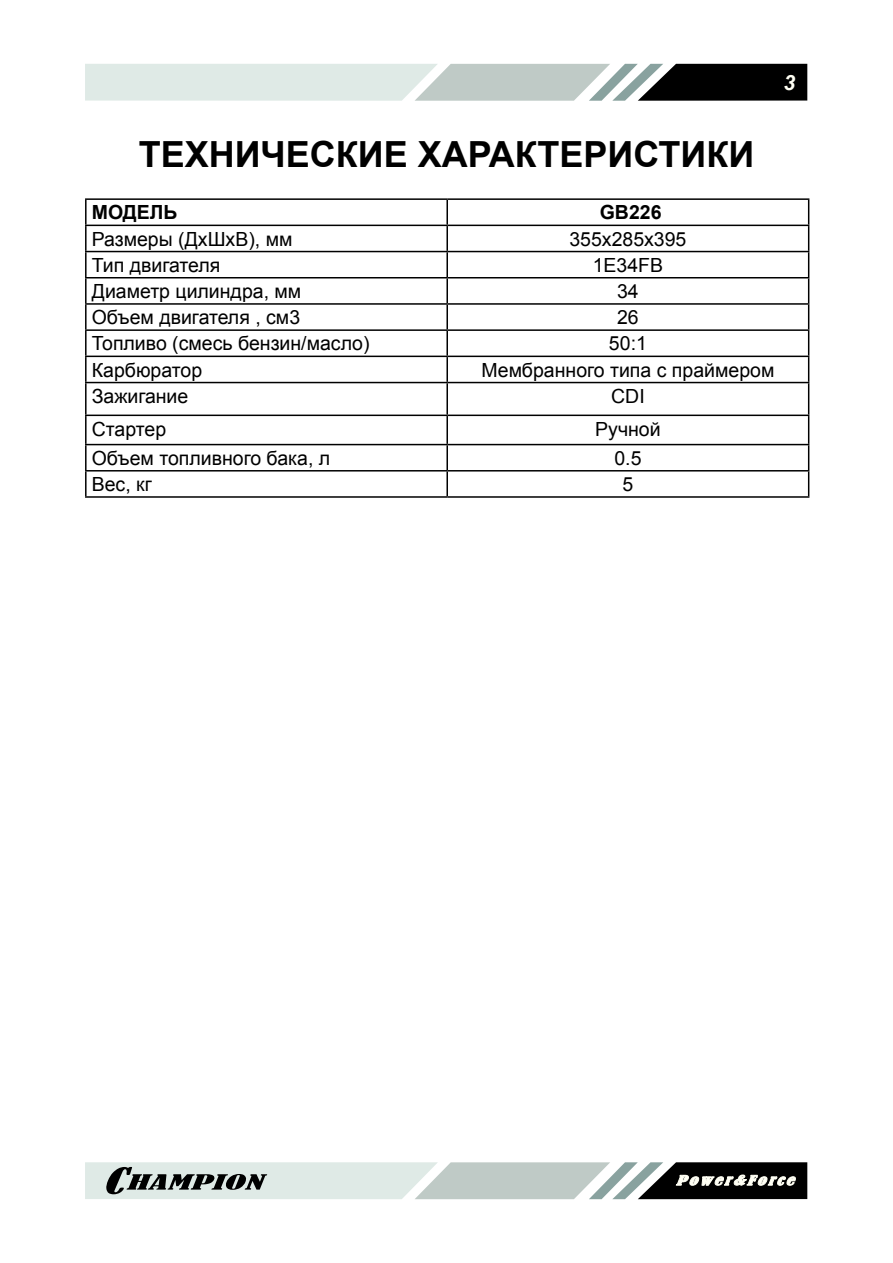
<style>
.page{position:relative;width:893px;height:1263px;background:#fff}
.page>*{position:absolute;margin:0;border:0;box-sizing:border-box;transform-origin:0 0}
.t1{font:700 36px "Arial";color:#000}
.t2{font:italic 700 21px "Arial";color:#fffff4}
.t3{font:19.5px "Arial";color:#000}
.t4{font:700 19.5px "Arial";color:#000}
</style>
<div class="page">
<svg style="left:85px;top:64px;width:722px;height:37px;background:#a9b2af"></svg>
<svg style="left:85px;top:1162px;width:722px;height:37px;background:#a3aba8"></svg>
<hr style="left:85px;top:198px;width:362px;height:2px;background:#000">
<hr style="left:85px;top:200px;width:2px;height:25px;background:#000">
<hr style="left:447px;top:198px;width:362px;height:2px;background:#000">
<hr style="left:446px;top:200px;width:2px;height:25px;background:#000">
<hr style="left:85px;top:225px;width:362px;height:1px;background:#000">
<hr style="left:85px;top:226px;width:2px;height:25px;background:#000">
<hr style="left:447px;top:225px;width:362px;height:1px;background:#000">
<hr style="left:446px;top:226px;width:2px;height:25px;background:#000">
<hr style="left:85px;top:251px;width:362px;height:1px;background:#000">
<hr style="left:85px;top:252px;width:2px;height:25px;background:#000">
<hr style="left:447px;top:251px;width:362px;height:1px;background:#000">
<hr style="left:446px;top:252px;width:2px;height:25px;background:#000">
<hr style="left:85px;top:277px;width:362px;height:1px;background:#000">
<hr style="left:85px;top:278px;width:2px;height:25px;background:#000">
<hr style="left:447px;top:277px;width:362px;height:1px;background:#000">
<hr style="left:446px;top:278px;width:2px;height:25px;background:#000">
<hr style="left:85px;top:303px;width:362px;height:2px;background:#000">
<hr style="left:85px;top:305px;width:2px;height:24px;background:#000">
<hr style="left:447px;top:303px;width:362px;height:2px;background:#000">
<hr style="left:446px;top:305px;width:2px;height:24px;background:#000">
<hr style="left:85px;top:329px;width:362px;height:2px;background:#000">
<hr style="left:85px;top:331px;width:2px;height:25px;background:#000">
<hr style="left:447px;top:329px;width:362px;height:2px;background:#000">
<hr style="left:446px;top:331px;width:2px;height:25px;background:#000">
<hr style="left:85px;top:356px;width:362px;height:1px;background:#000">
<hr style="left:85px;top:357px;width:2px;height:25px;background:#000">
<hr style="left:447px;top:356px;width:362px;height:1px;background:#000">
<hr style="left:446px;top:357px;width:2px;height:25px;background:#000">
<svg style="left:808px;top:200px;width:1px;height:182px"></svg>
<hr style="left:85px;top:382px;width:362px;height:1px;background:#000">
<hr style="left:85px;top:383px;width:2px;height:32px;background:#000">
<hr style="left:447px;top:382px;width:362px;height:1px;background:#000">
<hr style="left:446px;top:383px;width:2px;height:32px;background:#000">
<hr style="left:808px;top:383px;width:1px;height:32px;background:#000">
<hr style="left:85px;top:415px;width:362px;height:1px;background:#000">
<hr style="left:85px;top:416px;width:2px;height:28px;background:#000">
<hr style="left:447px;top:415px;width:362px;height:1px;background:#000">
<hr style="left:446px;top:416px;width:2px;height:28px;background:#000">
<hr style="left:85px;top:444px;width:362px;height:1px;background:#000">
<hr style="left:85px;top:445px;width:2px;height:25px;background:#000">
<hr style="left:447px;top:444px;width:362px;height:1px;background:#000">
<hr style="left:446px;top:445px;width:2px;height:25px;background:#000">
<hr style="left:85px;top:470px;width:362px;height:1px;background:#000">
<hr style="left:85px;top:471px;width:2px;height:25px;background:#000">
<hr style="left:447px;top:470px;width:362px;height:1px;background:#000">
<hr style="left:446px;top:471px;width:2px;height:25px;background:#000">
<svg style="left:808px;top:416px;width:1px;height:80px"></svg>
<hr style="left:85px;top:496px;width:362px;height:2px;background:#000">
<hr style="left:447px;top:496px;width:362px;height:2px;background:#000">
<p class="t2" style="left:783px;top:70px;width:13px">3</p>
<h1 class="t1" style="left:139px;top:130px;width:617px">ТЕХНИЧЕСКИЕ ХАРАКТЕРИСТИКИ</h1>
<p class="t4" style="left:92px;top:200px;width:87px">МОДЕЛЬ</p>
<p class="t4" style="left:600px;top:200px;width:63px">GB226</p>
<p class="t3" style="left:92px;top:226px;width:202px">Размеры (ДхШхВ), мм</p>
<p class="t3" style="left:569px;top:226px;width:119px">355х285х395</p>
<p class="t3" style="left:92px;top:252px;width:130px">Тип двигателя</p>
<p class="t3" style="left:593px;top:254px;width:72px">1E34FB</p>
<p class="t3" style="left:92px;top:278px;width:211px">Диаметр цилиндра, мм</p>
<p class="t3" style="left:617px;top:280px;width:23px">34</p>
<p class="t3" style="left:92px;top:305px;width:210px">Объем двигателя , см3</p>
<p class="t3" style="left:617px;top:305px;width:23px">26</p>
<p class="t3" style="left:92px;top:331px;width:279px">Топливо (смесь бензин/масло)</p>
<p class="t3" style="left:609px;top:332px;width:39px">50:1</p>
<p class="t3" style="left:92px;top:357px;width:112px">Карбюратор</p>
<p class="t3" style="left:481px;top:357px;width:295px">Мембранного типа с праймером</p>
<p class="t3" style="left:92px;top:383px;width:98px">Зажигание</p>
<p class="t3" style="left:611px;top:385px;width:35px">CDI</p>
<p class="t3" style="left:92px;top:416px;width:76px">Стартер</p>
<p class="t3" style="left:595px;top:416px;width:67px">Ручной</p>
<p class="t3" style="left:92px;top:445px;width:240px">Объем топливного бака, л</p>
<p class="t3" style="left:614px;top:445px;width:29px">0.5</p>
<p class="t3" style="left:92px;top:471px;width:62px">Вес, кг</p>
<p class="t3" style="left:622px;top:473px;width:12px">5</p>
</div>
